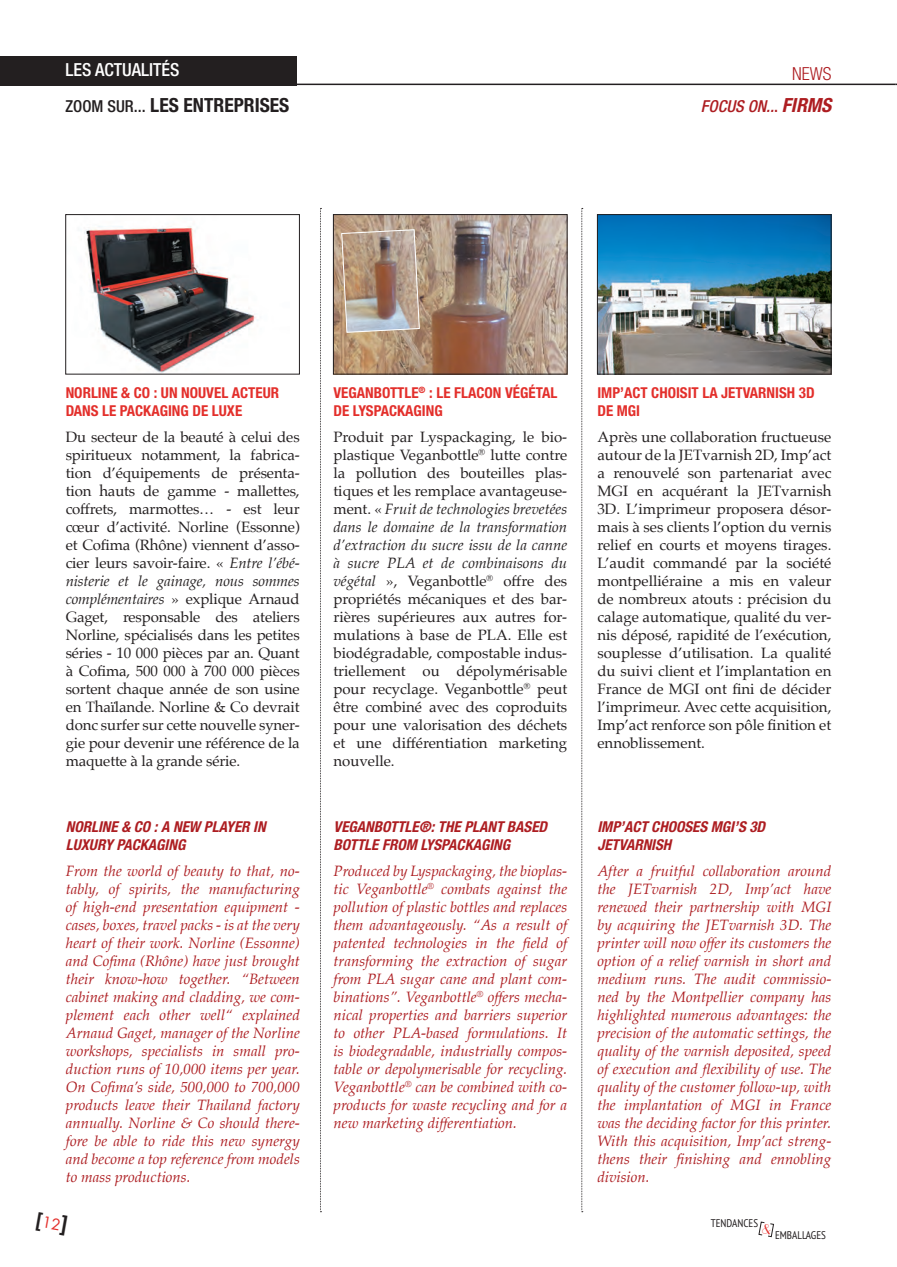
<style>
.page{position:relative;width:897px;height:1267px;background:#fff}
.page>*{position:absolute;margin:0;border:0;box-sizing:border-box;transform-origin:0 0}
.t1{font:700 condensed 19.5px "Helvetica Neue";color:#231f20}
.t2{font:500 condensed 18px "Helvetica Neue";color:#fff}
.t3{font:300 condensed 18px "Helvetica Neue";color:#ad1d21}
.t4{font:italic 500 condensed 16.5px "Helvetica Neue";color:#ad1d21}
.TXT_revue{font:15px/18px "Palatino";color:#231f20;text-align:justify}
.TXT_revue_ANGLAIS{font:italic 15px/18px "Palatino";color:#ad1d21;text-align:justify}
.TITRE_BREVE{font:700 condensed 15px/18px "Helvetica Neue";color:#e32f2b}
.TITRE_BREVE_An{font:italic 700 condensed 15px/18px "Helvetica Neue";color:#ad1d21}
.t5{font:15px "Futura";color:#e32f2b}
.t6{font:condensed 11.1px "PT Sans";color:#231f20}
.s1{font-weight:500;font-size:16.5px}
.s2{font-style:normal}
.s3{font-weight:700;font-size:19.5px}
.s4{font-style:italic}
.s5{font-weight:700;font-size:18px;color:#231f20}
.s6{font-weight:700;font-size:19.5px;color:#231f20}
</style>
<div class="page">
<div style="left:0;top:56px;width:297px;height:30px;background:#231f20"></div>
<hr style="left:0;top:84px;width:895px;height:1px;background:#231f20">
<img style="left:335px;top:216px;width:230px;height:156px">
<div style="left:333px;top:214px;width:234px;height:160px;border:1px solid #231f20"></div>
<svg style="left:341px;top:229px;width:79px;height:104px;background:#b19b8b"></svg>
<svg style="left:581px;top:208px;width:1px;height:1004px"></svg>
<svg style="left:320px;top:208px;width:1px;height:1004px"></svg>
<img style="left:599px;top:216px;width:230px;height:156px">
<div style="left:597px;top:214px;width:234px;height:160px;border:1px solid #231f20"></div>
<img style="left:84px;top:226px;width:174px;height:146px">
<svg style="left:758px;top:1221px;width:16px;height:16px"></svg>
<p class="t2" style="left:66px;top:59px;width:115px">LES ACTUALITÉS</p>
<p class="t3" style="left:792px;top:63px;width:41px">NEWS</p>
<p class="t1" style="left:66px;top:93px;width:225px"><span class="s1">ZOOM SUR...</span> LES ENTREPRISES</p>
<p class="t4" style="left:700px;top:96px;width:132px">FOCUS ON..<span class="s2">.</span> <span class="s3">FIRMS</span></p>
<p class="TITRE_BREVE" style="left:66px;top:383px;width:215px">NORLINE &amp; CO : UN NOUVEL ACTEUR<br>DANS LE PACKAGING DE LUXE</p>
<p class="TXT_revue" style="left:66px;top:428px;width:235px">Du secteur de la beauté à celui des spiritueux notamment, la fabrica&shy;tion d’équipements de présenta&shy;tion hauts de gamme - mallettes, coffrets, marmottes… - est leur cœur d’activité. Norline (Essonne) et Cofima (Rhône) viennent d’asso&shy;cier leurs savoir-faire. « <span class="s4">Entre l’ébé&shy;nisterie et le gainage, nous sommes complémentaires</span> » explique Arnaud Gaget, responsable des ateliers Norline, spécialisés dans les petites séries - 10 000 pièces par an. Quant à Cofima, 500 000 à 700 000 pièces sortent chaque année de son usine en Thaïlande. Norline &amp; Co devrait donc surfer sur cette nouvelle syner&shy;gie pour devenir une référence de la maquette à la grande série.</p>
<p class="TITRE_BREVE_An" style="left:66px;top:817px;width:201px">NORLINE &amp; CO : A NEW PLAYER IN<br>LUXURY PACKAGING</p>
<p class="TXT_revue_ANGLAIS" style="left:66px;top:861px;width:235px">From the world of beauty to that, no&shy;tably, of spirits, the manufacturing of high-end presentation equipment - cases, boxes, travel packs - is at the very heart of their work. Norline (Essonne) and Cofima (Rhône) have just brought their know-how together. “Between cabinet making and cladding, we com&shy;plement each other well“ explained Arnaud Gaget, manager of the Norline workshops, specialists in small pro&shy;duction runs of 10,000 items per year.<br>On Cofima’s side, 500,000 to 700,000 products leave their Thailand factory annually. Norline &amp; Co should there&shy;fore be able to ride this new synergy and become a top reference from models to mass productions.</p>
<p class="t5" style="left:38px;top:1210px;width:32px;rotate:10deg"><span class="s5">[</span>12<span class="s6">]</span></p>
<p class="TITRE_BREVE" style="left:333px;top:383px;width:225px">VEGANBOTTLE<sup>®</sup> : LE FLACON VÉGÉTAL<br>DE LYSPACKAGING</p>
<p class="TXT_revue" style="left:333px;top:428px;width:235px">Produit par Lyspackaging, le bio&shy;plastique Veganbottle<sup>®</sup> lutte contre la pollution des bouteilles plas&shy;tiques et les remplace avantageuse&shy;ment. « <span class="s4">Fruit de technologies brevetées dans le domaine de la transformation d’extraction du sucre issu de la canne à sucre PLA et de combinaisons du végétal</span> », Veganbottle<sup>®</sup> offre des propriétés mécaniques et des bar&shy;rières supérieures aux autres for&shy;mulations à base de PLA. Elle est biodégradable, compostable indus&shy;triellement ou dépolymérisable pour recyclage. Veganbottle<sup>®</sup> peut être combiné avec des coproduits pour une valorisation des déchets et une différentiation marketing nouvelle.</p>
<p class="TITRE_BREVE_An" style="left:333px;top:817px;width:215px">VEGANBOTTLE®: THE PLANT BASED<br>BOTTLE FROM LYSPACKAGING</p>
<p class="TXT_revue_ANGLAIS" style="left:333px;top:861px;width:235px">Produced by Lyspackaging, the bioplas&shy;tic Veganbottle<sup>®</sup> combats against the pollution of plastic bottles and replaces them advantageously. “As a result of patented technologies in the field of transforming the extraction of sugar from PLA sugar cane and plant com&shy;binations”. Veganbottle<sup>®</sup> offers mecha&shy;nical properties and barriers superior to other PLA-based formulations. It is biodegradable, industrially compos&shy;table or depolymerisable for recycling.<br>Veganbottle<sup>®</sup> can be combined with co&shy;products for waste recycling and for a new marketing differentiation.</p>
<p class="TITRE_BREVE" style="left:597px;top:383px;width:219px">IMP’ACT CHOISIT LA JETVARNISH 3D<br>DE MGI</p>
<p class="TXT_revue" style="left:597px;top:428px;width:235px">Après une collaboration fructueuse autour de la JETvarnish 2D, Imp’act a renouvelé son partenariat avec MGI en acquérant la JETvarnish 3D. L’imprimeur proposera désor&shy;mais à ses clients l’option du vernis relief en courts et moyens tirages.<br>L’audit commandé par la société montpelliéraine a mis en valeur de nombreux atouts : précision du calage automatique, qualité du ver&shy;nis déposé, rapidité de l’exécution, souplesse d’utilisation. La qualité du suivi client et l’implantation en France de MGI ont fini de décider l’imprimeur. Avec cette acquisition, Imp’act renforce son pôle finition et ennoblissement.</p>
<p class="TITRE_BREVE_An" style="left:597px;top:817px;width:169px">IMP’ACT CHOOSES MGI’S 3D<br>JETVARNISH</p>
<p class="TXT_revue_ANGLAIS" style="left:597px;top:861px;width:235px">After a fruitful collaboration around the JETvarnish 2D, Imp’act have renewed their partnership with MGI by acquiring the JETvarnish 3D. The printer will now offer its customers the option of a relief varnish in short and medium runs. The audit commissio&shy;ned by the Montpellier company has highlighted numerous advantages: the precision of the automatic settings, the quality of the varnish deposited, speed of execution and flexibility of use. The quality of the customer follow-up, with the implantation of MGI in France was the deciding factor for this printer.<br>With this acquisition, Imp’act streng&shy;thens their finishing and ennobling division.</p>
<p class="t6" style="left:710px;top:1215px;width:49px">TENDANCES</p>
<p class="t6" style="left:775px;top:1227px;width:52px">EMBALLAGES</p>
</div>
